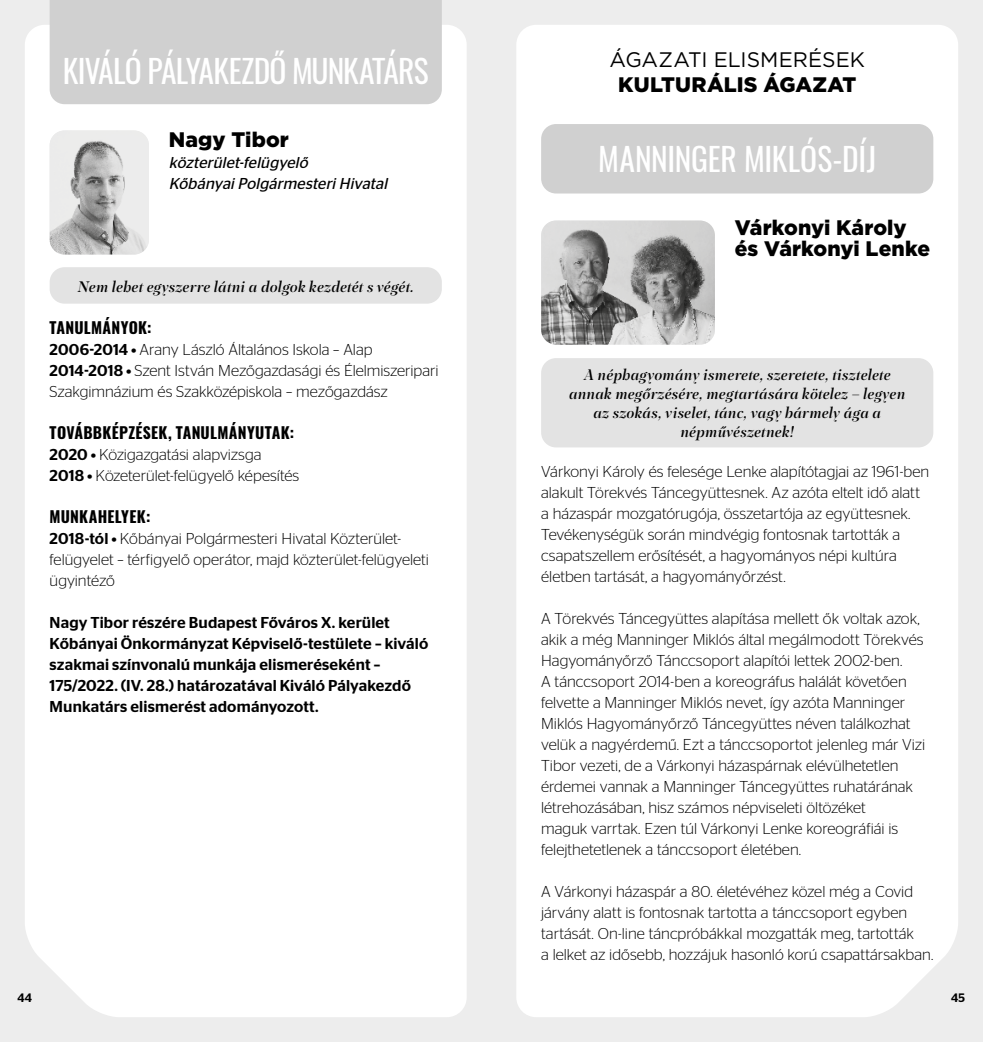
<style>
.page{position:relative;width:983px;height:1042px;background:#fff}
.page>*{position:absolute;margin:0;border:0;box-sizing:border-box;transform-origin:0 0}
.t1{font:31.5px "Oswald";letter-spacing:-.015em;color:#fff}
.t2{font:900 21px/21px "Gotham CE";letter-spacing:.005em;color:#000}
.t3{font:21px "Gotham";letter-spacing:-.005em;color:#000}
.t4{font:300 15.75px/21px "Stag Sans";color:#000}
.t5{font:500 15.75px/21px "Stag Sans";letter-spacing:.01em;color:#000}
.t6{font:italic 500 15.75px/18.9px "PF Regal Display Pro";letter-spacing:.015em;color:#000;text-align:center}
.t7{font:700 15.75px "Oswald";letter-spacing:.02em;color:#000}
.t8{font:italic 15.75px/21px "Stag Sans";color:#000}
.t9{font:500 12.25px "Stag Sans";color:#000}
.s1{font-weight:500}
</style>
<div class="page">
<div style="left:0;top:0;width:491px;height:1042px;background:#ededed"></div>
<div style="left:491px;top:0;width:491px;height:1042px;background:#ededed"></div>
<div style="left:25px;top:25px;width:441px;height:992px;background:#fff"></div>
<div style="left:516px;top:25px;width:441px;height:992px;background:#fff"></div>
<div style="left:50px;top:0;width:391px;height:104px;background:#d0d0d0"></div>
<div style="left:541px;top:124px;width:392px;height:69px;background:#d0d0d0;border-radius:15px"></div>
<div style="left:50px;top:267px;width:391px;height:37px;background:#e3e3e3;border-radius:15px"></div>
<div style="left:541px;top:358px;width:392px;height:89px;background:#e3e3e3;border-radius:15px"></div>
<img style="left:541px;top:221px;width:173px;height:124px">
<img style="left:50px;top:130px;width:99px;height:124px">
<h1 class="t1" style="left:63px;top:49px;width:367px">KIVÁLÓ PÁLYAKEZDŐ MUNKATÁRS</h1>
<h2 class="t2" style="left:169px;top:128px;width:122px">Nagy Tibor</h2>
<p class="t8" style="left:169px;top:152px;width:224px">közterület-felügyelő<br>KőbányaiPolgármesteriHivatal</p>
<p class="t6" style="left:78px;top:277px;width:337px">Nem lehet egyszerre látni a dolgok kezdetét s végét.</p>
<p class="t7" style="left:50px;top:317px;width:103px">TANULMÁNYOK:</p>
<p class="t4" style="left:50px;top:339px;width:390px"><span class="s1">2006-2014 •</span> Arany László Általános Iskola – Alap<br><span class="s1">2014-2018 •</span> Szent István Mezőgazdasági és Élelmiszeripari<br>Szakgimnázium és Szakközépiskola – mezőgazdász</p>
<p class="t7" style="left:50px;top:421px;width:246px">TOVÁBBKÉPZÉSEK, TANULMÁNYUTAK:</p>
<p class="t4" style="left:50px;top:444px;width:251px"><span class="s1">2020 •</span> Közigazgatási alapvizsga<br><span class="s1">2018 •</span> Közeterület-felügyelő képesítés</p>
<p class="t7" style="left:50px;top:505px;width:102px">MUNKAHELYEK:</p>
<p class="t4" style="left:50px;top:528px;width:381px"><span class="s1">2018-tól •</span> Kőbányai Polgármesteri Hivatal Közterület&shy;felügyelet – térfigyelő operátor, majd közterület-felügyeleti ügyintéző</p>
<p class="t5" style="left:50px;top:612px;width:380px">Nagy Tibor részére Budapest Főváros X. kerület Kőbányai Önkormányzat Képviselő-testülete – kiváló szakmai színvonalú munkája elismeréseként – 175/2022. (IV. 28.) határozatával Kiváló Pályakezdő Munkatárs elismerést adományozott.</p>
<h2 class="t3" style="left:609px;top:48px;width:256px">ÁGAZATI ELISMERÉSEK</h2>
<h2 class="t2" style="left:618px;top:74px;width:239px">KULTURÁLIS ÁGAZAT</h2>
<h1 class="t1" style="left:598px;top:138px;width:279px">MANNINGER MIKLÓS-DÍJ</h1>
<h2 class="t2" style="left:734px;top:217px;width:197px">Várkonyi Károly és Várkonyi Lenke</h2>
<p class="t6" style="left:569px;top:366px;width:338px">A néphagyomány ismerete, szeretete, tisztelete annak megőrzésére, megtartására kötelez – legyen az szokás, viselet, tánc, vagy bármely ága a népművészetnek!</p>
<p class="t4" style="left:541px;top:460px;width:389px">Várkonyi Károly és felesége Lenke alapítótagjai az 1961-ben alakult Törekvés Táncegyüttesnek. Az azóta eltelt idő alatt a házaspár mozgatórugója, összetartója az együttesnek.<br>Tevékenységük során mindvégig fontosnak tartották a csapatszellem erősítését, a hagyományos népi kultúra életben tartását, a hagyományőrzést.</p>
<p class="t4" style="left:541px;top:607px;width:385px">A Törekvés Táncegyüttes alapítása mellett ők voltak azok, akik a még Manninger Miklós által megálmodott Törekvés Hagyományőrző Tánccsoport alapítói lettek 2002-ben.<br>A tánccsoport 2014-ben a koreográfus halálát követően felvette a Manninger Miklós nevet, így azóta Manninger Miklós Hagyományőrző Táncegyüttes néven találkozhat velük a nagyérdemű. Ezt a tánccsoportot jelenleg már Vizi Tibor vezeti, de a Várkonyi házaspárnak elévülhetetlen érdemei vannak a Manninger Táncegyüttes ruhatárának létrehozásában, hisz számos népviseleti öltözéket<br>maguk varrtak. Ezen túl Várkonyi Lenke koreográfiái is felejthetetlenek a tánccsoport életében.</p>
<p class="t4" style="left:541px;top:880px;width:393px">A Várkonyi házaspár a 80. életévéhez közel még a Covid járvány alatt is fontosnak tartotta a tánccsoport egyben tartását. On-line táncpróbákkal mozgatták meg, tartották<br>a lelket az idősebb, hozzájuk hasonló korú csapattársakban.</p>
<p class="t9" style="left:17px;top:991px;width:16px">44</p>
<p class="t9" style="left:950px;top:991px;width:16px">45</p>
</div>
